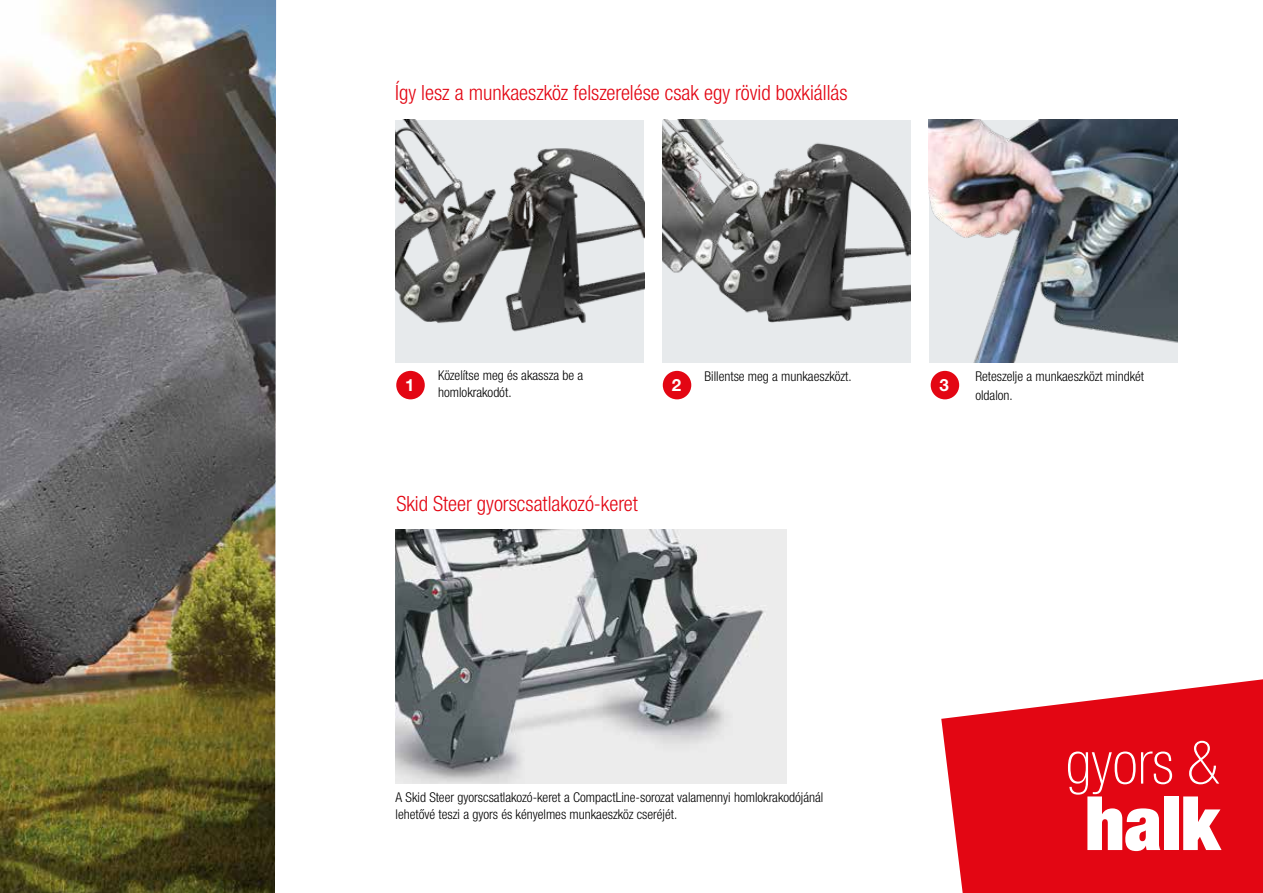
<style>
.page{position:relative;width:1263px;height:893px;background:#fff}
.page>*{position:absolute;margin:0;border:0;box-sizing:border-box;transform-origin:0 0}
.t1{font:900 expanded 75px "Helvetica Neue";color:#fff}
.t2{font:100 condensed 60px "Helvetica Neue";color:#fff}
.t3{font:300 condensed 21px "Helvetica Neue LTW1 G";color:#e30613}
.t4{font:700 16.8px "Helvetica Neue LTW1 G";color:#fff}
.t5{font:300 condensed 13.5px/16.2px "Helvetica Neue LTW1 G";color:#000}
</style>
<div class="page">
<img style="left:0;top:0;width:276px;height:893px">
<img style="left:395px;top:120px;width:249px;height:242px">
<img style="left:662px;top:120px;width:249px;height:242px">
<img style="left:929px;top:120px;width:249px;height:242px">
<svg style="left:941px;top:679px;width:322px;height:214px;fill:#e30613"></svg>
<div style="left:396px;top:371px;width:29px;height:28px;background:#e30613;border-radius:50%"></div>
<div style="left:663px;top:371px;width:28px;height:28px;background:#e30613;border-radius:50%"></div>
<div style="left:931px;top:371px;width:28px;height:28px;background:#e30613;border-radius:50%"></div>
<img style="left:395px;top:530px;width:391px;height:254px">
<h3 class="t3" style="left:395px;top:80px;width:454px">Így lesz a munkaeszköz felszerelése csak egy rövid boxkiállás</h3>
<p class="t5" style="left:438px;top:368px;width:147px">Közelítse meg és akassza be a homlokrakodót.</p>
<p class="t5" style="left:704px;top:368px;width:149px">Billentse meg a munkaeszközt.</p>
<p class="t5" style="left:975px;top:366px;width:170px;line-height:19.5px">Reteszelje a munkaeszközt mindkét oldalon.</p>
<p class="t4" style="left:405px;top:375px;width:11px">1</p>
<p class="t4" style="left:672px;top:375px;width:11px">2</p>
<p class="t4" style="left:940px;top:375px;width:11px">3</p>
<h3 class="t3" style="left:396px;top:491px;width:243px">Skid Steer gyorscsatlakozó-keret</h3>
<p class="t5" style="left:396px;top:790px;width:429px">A Skid Steer gyorscsatlakozó-keret a CompactLine-sorozat valamennyi homlokrakodójánál lehetővé teszi a gyors és kényelmes munkaeszköz cseréjét.</p>
<h2 class="t2" style="left:1066px;top:729px;width:156px">gyors &amp;</h2>
<h1 class="t1" style="left:1085px;top:775px;width:136px">halk</h1>
</div>
